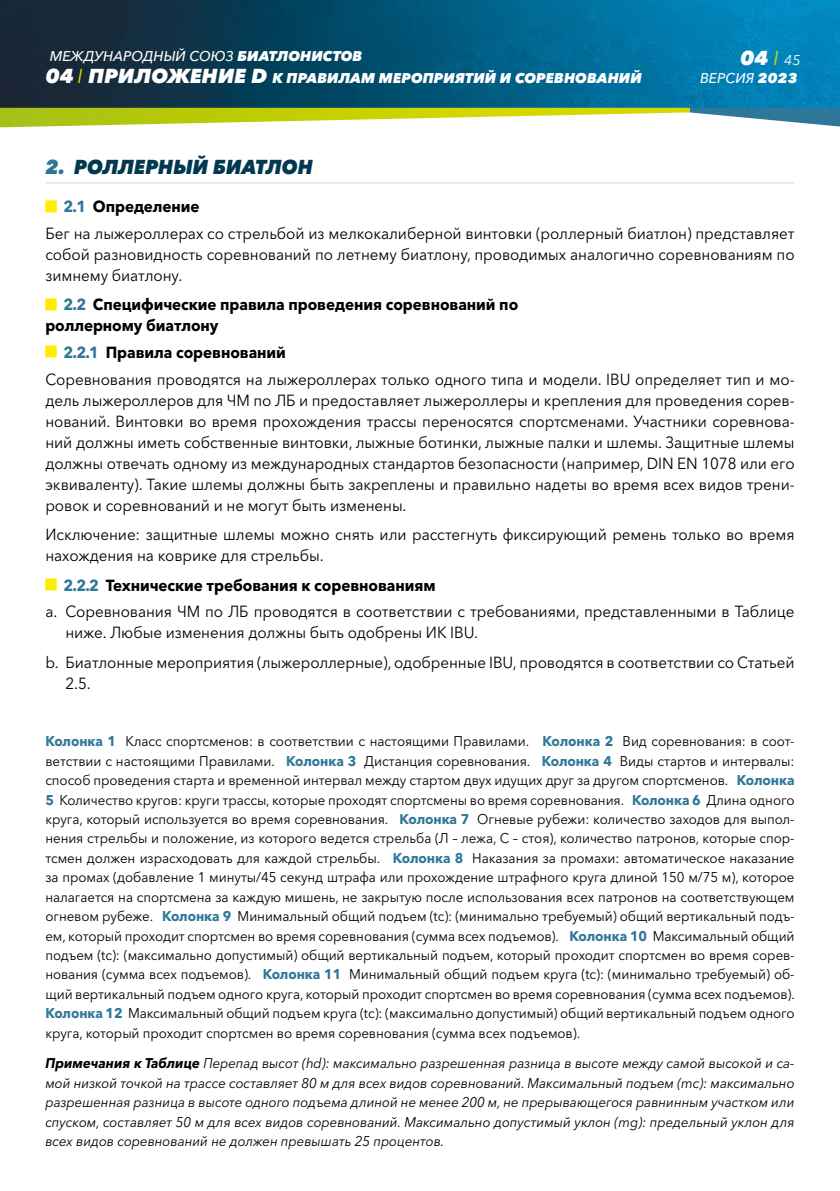
<style>
.page{position:relative;width:840px;height:1191px;background:#fff}
.page>*{position:absolute;margin:0;border:0;box-sizing:border-box;transform-origin:0 0}
.Grundtext{font:italic 800 20px "Avenir Next W1 G";color:#023850;scale:.95 1}
.t1{font:italic 800 20px "Avenir Next W1 G";color:#fff}
.Grundtext-2{font:16px/21px "Avenir Next W1 G";letter-spacing:-.005em;color:#000;scale:.95 1}
.Grundtext-3{font:700 16px/21px "Avenir Next W1 G";letter-spacing:-.005em;color:#000;scale:.95 1}
.Grundtext-4{font:14px/19.4px "Avenir Next W1 G";letter-spacing:-.005em;color:#000;text-align:justify;scale:.95 1}
.Grundtext-5{font:italic 14px/19.4px "Avenir Next W1 G";letter-spacing:-.005em;color:#000;text-align:justify;scale:.95 1}
.t2{font:italic 800 14px/22px "Avenir Next W1 G";letter-spacing:.005em;color:#fff}
.t3{font:italic 500 14px "Avenir Next W1 G";letter-spacing:.005em;color:#fff}
.s1{font-weight:500}
.s2{font-size:20px}
.s3{font-weight:400;font-size:20px;color:#d3d800}
.s4{font-weight:400;color:#d3d800}
.s5{font-weight:400;font-size:14px}
.s6{font-weight:800}
.s7{color:#2f7798}
.s8{font-weight:700;color:#2f7798}
.s9{font-weight:700}
</style>
<div class="page">
<img style="left:0;top:0;width:839px;height:108px">
<svg style="left:0;top:108px;width:839px;height:20px"></svg>
<hr style="left:45px;top:182px;width:749px;height:1px;background:#d5d6de">
<p class="t2" style="left:46px;top:45px;width:597px"><span class="s1">MЕЖДУНАРОДНЫЙ СОЮЗ</span> БИАТЛОНИСТОВ<br><span class="s2">04</span> <span class="s3">I</span> <span class="s2">ПРИЛОЖЕНИЕ D</span> К ПРАВИЛАМ МЕРОПРИЯТИЙ И СОРЕВНОВАНИЙ</p>
<h1 class="t1" style="left:740px;top:46px;width:61px">04 <span class="s4">I</span> <span class="s5">45</span></h1>
<p class="t3" style="left:699px;top:70px;width:99px">ВЕРСИЯ <span class="s6">2023</span></p>
<p class="Grundtext" style="left:45px;top:154px;width:283px"><span class="s7">2.</span> РОЛЛЕРНЫЙ БИАТЛОН</p>
<p class="Grundtext-3" style="left:63px;top:196px;width:145px"><span class="s7">2.1</span> Определение</p>
<p class="Grundtext-2" style="left:45px;top:222px;width:789px;text-align:justify">Бег на лыжероллерах со стрельбой из мелкокалиберной винтовки (роллерный биатлон) представляет собой разновидность соревнований по летнему биатлону, проводимых аналогично соревнованиям по зимнему биатлону.</p>
<p class="Grundtext-3" style="left:45px;top:294px;width:499px;text-indent:18px"><span class="s7">2.2</span> Специфические правила проведения соревнований по роллерному биатлону</p>
<p class="Grundtext-3" style="left:63px;top:342px;width:235px"><span class="s7">2.2.1</span> Правила соревнований</p>
<p class="Grundtext-2" style="left:45px;top:368px;width:789px;text-align:justify">Соревнования проводятся на лыжероллерах только одного типа и модели. IBU определяет тип и мо&shy;дель лыжероллеров для ЧМ по ЛБ и предоставляет лыжероллеры и крепления для проведения сорев&shy;нований. Винтовки во время прохождения трассы переносятся спортсменами. Участники соревнова&shy;ний должны иметь собственные винтовки, лыжные ботинки, лыжные палки и шлемы. Защитные шлемы должны отвечать одному из международных стандартов безопасности (например, DIN EN 1078 или его эквиваленту). Такие шлемы должны быть закреплены и правильно надеты во время всех видов трени&shy;ровок и соревнований и не могут быть изменены.</p>
<p class="Grundtext-2" style="left:45px;top:524px;width:789px">Исключение: защитные шлемы можно снять или расстегнуть фиксирующий ремень только во время нахождения на коврике для стрельбы.</p>
<p class="Grundtext-3" style="left:63px;top:574px;width:393px"><span class="s7">2.2.2</span> Технические требования к соревнованиям</p>
<p class="Grundtext-2" style="left:65px;top:601px;width:768px;text-indent:-20px">a. Соревнования ЧМ по ЛБ проводятся в соответствии с требованиями, представленными в Таблице ниже. Любые изменения должны быть одобрены ИК IBU.</p>
<p class="Grundtext-2" style="left:65px;top:652px;width:768px;text-indent:-20px">b. Биатлонные мероприятия (лыжероллерные), одобренные IBU, проводятся в соответствии со Статьей<br>2.5.</p>
<p class="Grundtext-4" style="left:45px;top:732px;width:790px"><span class="s8">Колонка 1</span> Класс спортсменов: в соответствии с настоящими Правилами. <span class="s8">Колонка 2</span> Вид соревнования: в соот&shy;ветствии с настоящими Правилами. <span class="s8">Колонка 3</span> Дистанция соревнования. <span class="s8">Колонка 4</span> Виды стартов и интервалы: способ проведения старта и временной интервал между стартом двух идущих друг за другом спортсменов. <span class="s8">Колонка 5</span> Количество кругов: круги трассы, которые проходят спортсмены во время соревнования. <span class="s8">Колонка 6</span> Длина одного круга, который используется во время соревнования. <span class="s8">Колонка 7</span> Огневые рубежи: количество заходов для выпол&shy;нения стрельбы и положение, из которого ведется стрельба (Л – лежа, С – стоя), количество патронов, которые спор&shy;тсмен должен израсходовать для каждой стрельбы. <span class="s8">Колонка 8</span> Наказания за промахи: автоматическое наказание за промах (добавление 1 минуты/45 секунд штрафа или прохождение штрафного круга длиной 150 м/75 м), которое налагается на спортсмена за каждую мишень, не закрытую после использования всех патронов на соответствующем огневом рубеже. <span class="s8">Колонка 9</span> Минимальный общий подъем (tc): (минимально требуемый) общий вертикальный подъ&shy;ем, который проходит спортсмен во время соревнования (сумма всех подъемов). <span class="s8">Колонка 10</span> Максимальный общий подъем (tc): (максимально допустимый) общий вертикальный подъем, который проходит спортсмен во время сорев&shy;нования (сумма всех подъемов). <span class="s8">Колонка 11</span> Минимальный общий подъем круга (tc): (минимально требуемый) об&shy;щий вертикальный подъем одного круга, который проходит спортсмен во время соревнования (сумма всех подъемов).<br><span class="s8">Колонка 12</span> Максимальный общий подъем круга (tc): (максимально допустимый) общий вертикальный подъем одного круга, который проходит спортсмен во время соревнования (сумма всех подъемов).</p>
<p class="Grundtext-5" style="left:45px;top:1053px;width:789px"><span class="s9">Примечания к Таблице</span> Перепад высот (hd): максимально разрешенная разница в высоте между самой высокой и са&shy;мой низкой точкой на трассе составляет 80 м для всех видов соревнований. Максимальный подъем (mc): максимально разрешенная разница в высоте одного подъема длиной не менее 200 м, не прерывающегося равнинным участком или спуском, составляет 50 м для всех видов соревнований. Максимально допустимый уклон (mg): предельный уклон для всех видов соревнований не должен превышать 25 процентов.</p>
</div>
